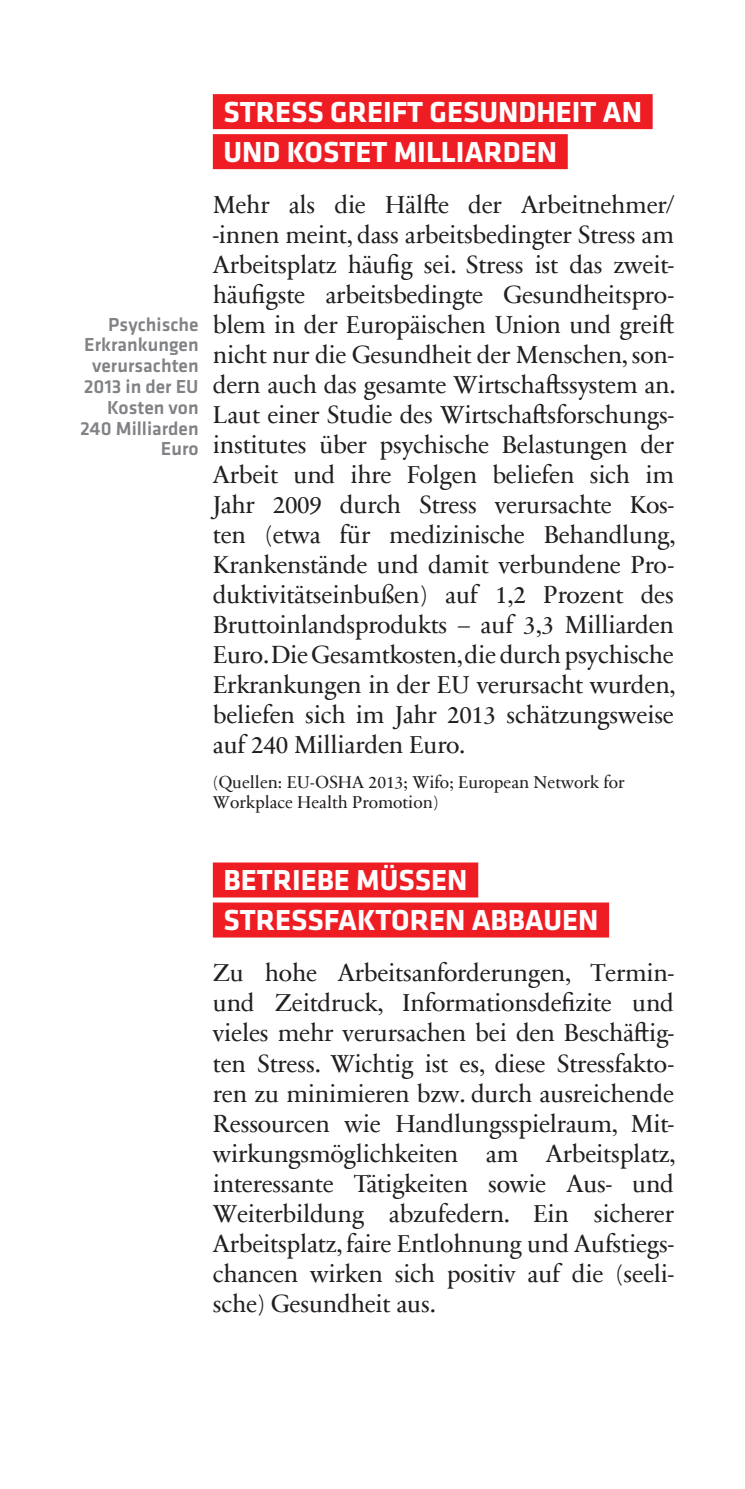
<style>
.page{position:relative;width:745px;height:1489px;background:#fff}
.page>*{position:absolute;margin:0;border:0;box-sizing:border-box;transform-origin:0 0}
.t1{font:700 30px/40px "Klavika Basic";color:#fff}
.t2{font:25px/30px "Sabon Next Com";letter-spacing:-.01em;color:#231f20;text-align:justify}
.t3{font:500 19.5px/20.8px "Klavika Basic";color:#808285;text-align:right}
.t4{font:17.5px/20px "Sabon Next Com";color:#231f20}
</style>
<div class="page">
<div style="left:213px;top:94px;width:439px;height:35px;background:#ee1d23"></div>
<div style="left:213px;top:134px;width:354px;height:35px;background:#ee1d23"></div>
<div style="left:213px;top:862px;width:265px;height:35px;background:#ee1d23"></div>
<div style="left:213px;top:902px;width:395px;height:35px;background:#ee1d23"></div>
<p class="t3" style="left:80px;top:313px;width:120px">Psychische<br>Erkrankungen verursachten<br>2013 in der EU<br>Kosten von<br>240 Milliarden<br>Euro</p>
<p class="t1" style="left:223px;top:90px;width:420px">STRESS GREIFT GESUNDHEIT AN<br>UND KOSTET MILLIARDEN</p>
<p class="t2" style="left:213px;top:189px;width:464px">Mehr als die Hälfte der Arbeitnehmer/ -innen meint, dass arbeitsbedingter Stress am Arbeitsplatz häufig sei. Stress ist das zweit&shy;häufigste arbeitsbedingte Gesundheitspro&shy;blem in der Europäischen Union und greift nicht nur die Gesundheit der Menschen, son&shy;dern auch das gesamte Wirtschaftssystem an.<br>Laut einer Studie des Wirtschaftsforschungs&shy;institutes über psychische Belastungen der Arbeit und ihre Folgen beliefen sich im Jahr 2009 durch Stress verursachte Kos&shy;ten (etwa für medizinische Behandlung, Krankenstände und damit verbundene Pro&shy;duktivitätseinbußen) auf 1,2 Prozent des Bruttoinlandsprodukts – auf 3,3 Milliarden Euro. Die Gesamtkosten, die durch psychische Erkrankungen in der EU verursacht wurden, beliefen sich im Jahr 2013 schätzungsweise auf 240 Milliarden Euro.</p>
<p class="t4" style="left:213px;top:771px;width:413px">(Quellen: EU-OSHA 2013; Wifo; European Network for<br>Workplace Health Promotion)</p>
<p class="t1" style="left:223px;top:858px;width:376px">BETRIEBE MÜSSEN<br>STRESSFAKTOREN ABBAUEN</p>
<p class="t2" style="left:213px;top:956px;width:464px">Zu hohe Arbeitsanforderungen, Termin&shy;und Zeitdruck, Informationsdefizite und vieles mehr verursachen bei den Beschäftig&shy;ten Stress. Wichtig ist es, diese Stressfakto&shy;ren zu minimieren bzw. durch ausreichende Ressourcen wie Handlungsspielraum, Mit&shy;wirkungsmöglichkeiten am Arbeitsplatz, interessante Tätigkeiten sowie Aus- und Weiterbildung abzufedern. Ein sicherer Arbeitsplatz, faire Entlohnung und Aufstiegs&shy;chancen wirken sich positiv auf die (seeli&shy;sche) Gesundheit aus.</p>
</div>
